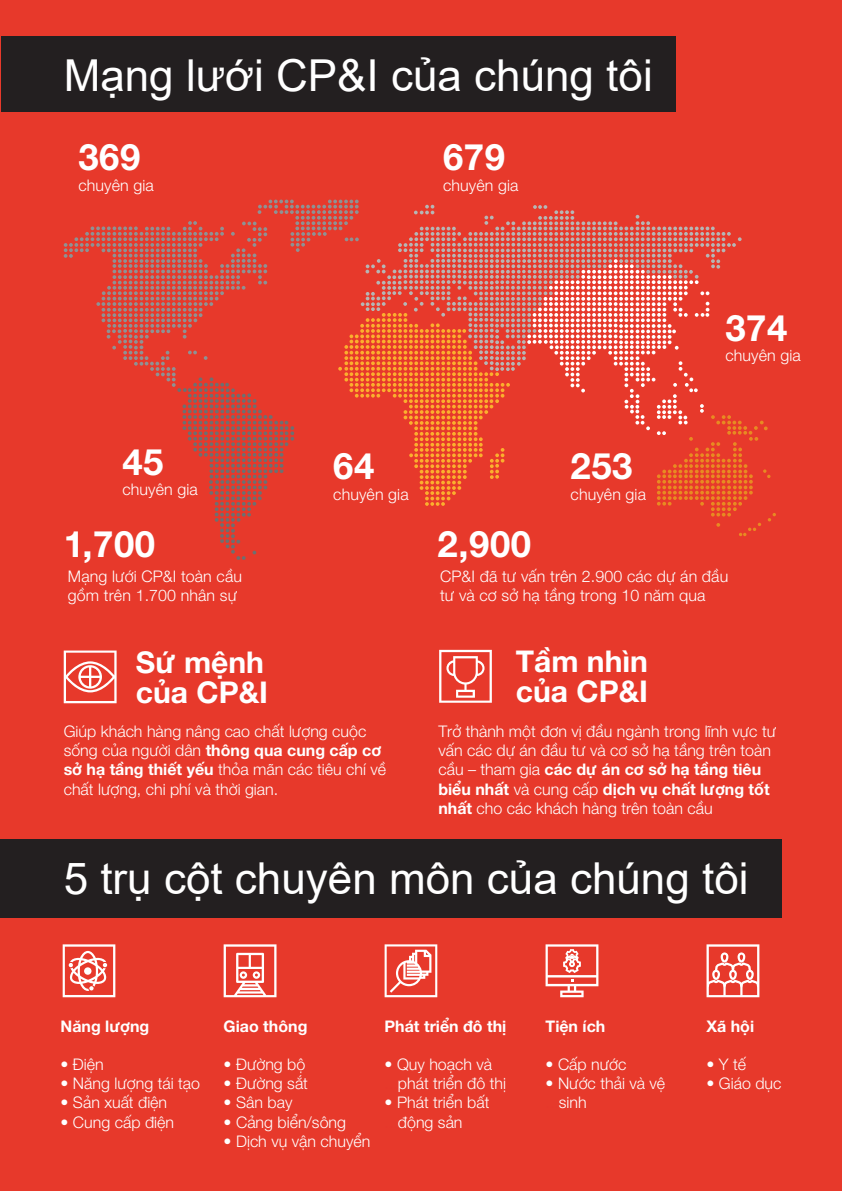
<style>
.page{position:relative;width:842px;height:1191px;background:#e7392b}
.page>*{position:absolute;margin:0;border:0;box-sizing:border-box;transform-origin:0 0}
.t1{font:44px "Arial";color:#fff}
.t2{font:700 36.4px "SVN Helvetica Neue";letter-spacing:.015em;color:#fff}
.t3{font:700 30px/30px "SVN Helvetica Neue";color:#fff}
.t4{font:300 16px/19.2px "SVN Helvetica Neue";color:#fff}
.t5{font:700 16px "SVN Helvetica Neue";color:#fff}
.s1{font-weight:700}
.s2{color:#e7372b}
</style>
<div class="page">
<svg style="left:64px;top:200px;width:712px;height:360px"></svg>
<svg style="left:64px;top:650px;width:53px;height:53px"></svg>
<svg style="left:439px;top:650px;width:53px;height:52px"></svg>
<div style="left:1px;top:36px;width:674px;height:76px;background:#231f20"></div>
<div style="left:1px;top:839px;width:781px;height:79px;background:#231f20"></div>
<svg style="left:63px;top:944px;width:52px;height:53px"></svg>
<svg style="left:385px;top:944px;width:52px;height:53px"></svg>
<svg style="left:545px;top:944px;width:53px;height:53px"></svg>
<svg style="left:706px;top:944px;width:53px;height:53px"></svg>
<svg style="left:224px;top:944px;width:52px;height:53px"></svg>
<h1 class="t1" style="left:64px;top:45px;width:590px">Mạng lưới CP&amp;I của chúng tôi</h1>
<h2 class="t2" style="left:78px;top:129px;width:63px">369</h2>
<p class="t4" style="left:78px;top:174px;width:77px">chuyên gia</p>
<h2 class="t2" style="left:443px;top:129px;width:63px">679</h2>
<p class="t4" style="left:443px;top:174px;width:77px">chuyên gia</p>
<h2 class="t2" style="left:725px;top:299px;width:63px">374</h2>
<p class="t4" style="left:725px;top:344px;width:77px">chuyên gia</p>
<h2 class="t2" style="left:122px;top:433px;width:43px">45</h2>
<p class="t4" style="left:122px;top:478px;width:77px">chuyên gia</p>
<h2 class="t2" style="left:64px;top:516px;width:93px">1,700</h2>
<p class="t4" style="left:68px;top:565px;width:176px">Mạng lưới CP&amp;I toàn cầu gồm trên 1.700 nhân sự</p>
<h2 class="t2" style="left:333px;top:438px;width:43px">64</h2>
<p class="t4" style="left:333px;top:483px;width:77px">chuyên gia</p>
<h3 class="t3" style="left:136px;top:644px;width:134px">Sứ mệnh của CP&amp;I</h3>
<p class="t4" style="left:64px;top:720px;width:324px">Giúp khách hàng nâng cao chất lượng cuộc sống của người dân <span class="s1">thông qua cung cấp cơ sở hạ tầng thiết yếu</span> thỏa mãn các tiêu chí về chất lượng, chi phí và thời gian.</p>
<h2 class="t2" style="left:571px;top:438px;width:63px">253</h2>
<p class="t4" style="left:571px;top:483px;width:77px">chuyên gia</p>
<h2 class="t2" style="left:438px;top:516px;width:95px">2,900</h2>
<p class="t4" style="left:440px;top:565px;width:290px">CP&amp;I đã tư vấn trên 2.900 các dự án đầu tư và cơ sở hạ tầng trong 10 năm qua</p>
<h3 class="t3" style="left:516px;top:643px;width:134px">Tầm nhìn của CP&amp;I</h3>
<p class="t4" style="left:438px;top:720px;width:339px">Trở thành một đơn vị đầu ngành trong lĩnh vực tư vấn các dự án đầu tư và cơ sở hạ tầng trên toàn cầu – tham gia <span class="s1">các dự án cơ sở hạ tầng tiêu biểu nhất</span> và cung cấp <span class="s1">dịch vụ chất lượng tốt nhất</span> cho các khách hàng trên toàn cầu</p>
<h1 class="t1" style="left:64px;top:848px;width:686px">5 trụ cột chuyên môn của chúng tôi</h1>
<p class="t5" style="left:61px;top:1013px;width:90px">Năng lượng</p>
<p class="t4" style="left:61px;top:1053px;width:45px">• Điện</p>
<p class="t4" style="left:61px;top:1072px;width:141px">• Năng lượng tái tạo</p>
<p class="t4" style="left:61px;top:1091px;width:108px">• Sản xuất điện</p>
<p class="t4" style="left:61px;top:1110px;width:115px">• Cung cấp điện</p>
<p class="t5" style="left:224px;top:1013px;width:85px">Giao thông</p>
<p class="t4" style="left:224px;top:1053px;width:83px">• Đường bộ</p>
<p class="t4" style="left:224px;top:1072px;width:86px">• Đường sắt</p>
<p class="t4" style="left:224px;top:1091px;width:70px">• Sân bay</p>
<p class="t4" style="left:224px;top:1110px;width:124px">• Cảng biển/sông</p>
<p class="t4" style="left:224px;top:1130px;width:148px">• Dịch vụ vận chuyển</p>
<p class="t5" style="left:385px;top:1013px;width:123px">Phát triển đô thị</p>
<p class="t4" style="left:385px;top:1053px;width:123px">• Quy hoạch và <span class="s2">...</span>phát triển đô thị</p>
<p class="t4" style="left:385px;top:1091px;width:106px">• Phát triển bất <span class="s2">...</span>động sản</p>
<p class="t5" style="left:545px;top:1013px;width:61px">Tiện ích</p>
<p class="t4" style="left:545px;top:1053px;width:82px">• Cấp nước</p>
<p class="t4" style="left:545px;top:1072px;width:121px">• Nước thải và vệ <span class="s2">...</span>sinh</p>
<p class="t5" style="left:706px;top:1013px;width:49px">Xã hội</p>
<p class="t4" style="left:706px;top:1053px;width:41px">• Y tế</p>
<p class="t4" style="left:706px;top:1072px;width:76px">• Giáo dục</p>
</div>
